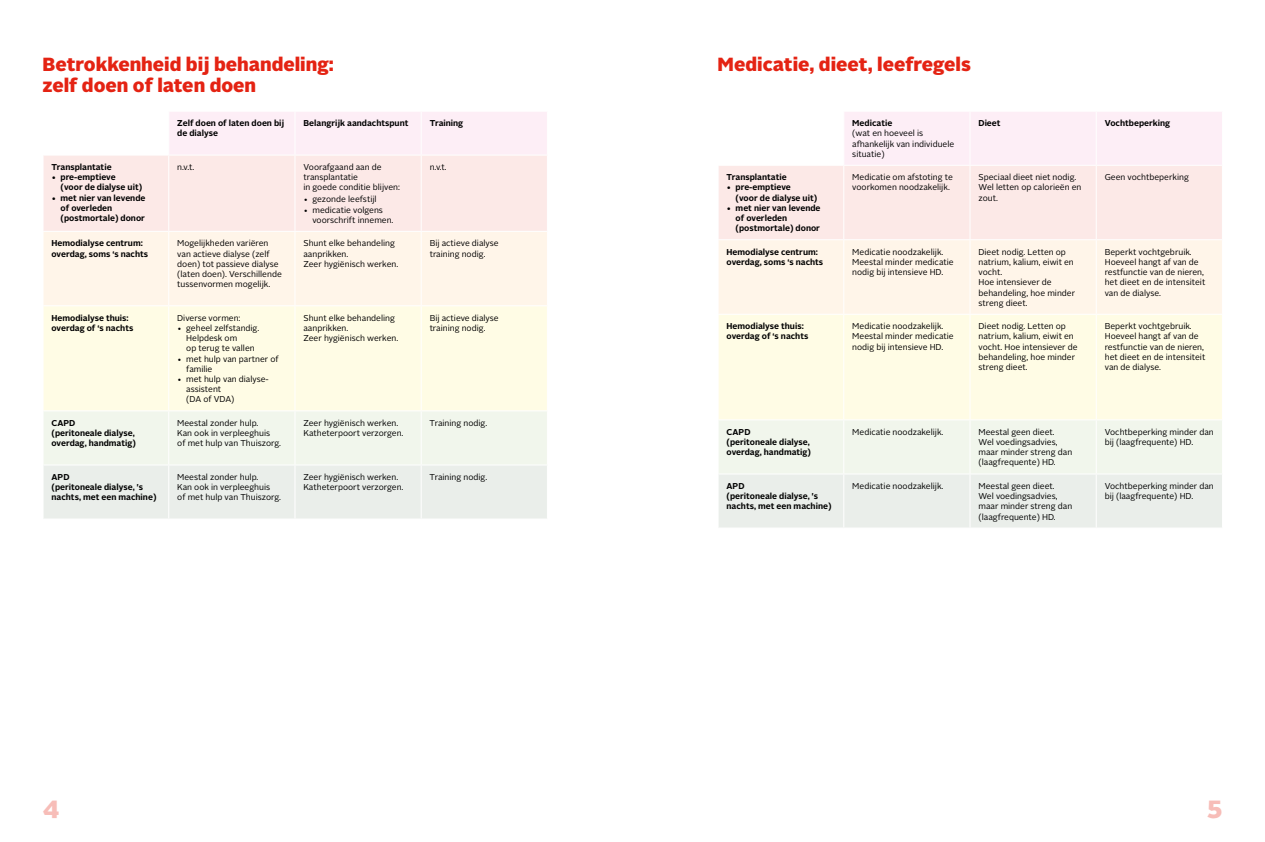
<style>
.page{position:relative;width:1265px;height:842px;background:#fff}
.page>*{position:absolute;margin:0;border:0;box-sizing:border-box;transform-origin:0 0}
.t1{font:900 25px "Alright Sans";color:#f7bdb8}
.t2{font:900 19px/21.7px "Alright Sans";color:#e42313}
.t3{font:8.5px/10.2px "Alright Sans";color:#000}
.t4{font:700 8.5px/10.2px "Alright Sans";color:#000}
</style>
<div class="page">
<svg style="left:44px;top:112px;width:503px;height:193px;background:#fdefeb"></svg>
<div style="left:44px;top:306px;width:503px;height:104px;background:#fffce5"></div>
<div style="left:44px;top:411px;width:503px;height:107px;background:#f1f6ec"></div>
<hr style="left:168px;top:112px;width:1px;height:43px;background:#fff">
<hr style="left:294px;top:112px;width:1px;height:43px;background:#fff">
<hr style="left:420px;top:112px;width:1px;height:43px;background:#fff">
<hr style="left:43px;top:155px;width:126px;height:1px;background:#fff">
<hr style="left:168px;top:156px;width:1px;height:75px;background:#fff">
<hr style="left:169px;top:155px;width:126px;height:1px;background:#fff">
<hr style="left:294px;top:156px;width:1px;height:75px;background:#fff">
<hr style="left:295px;top:155px;width:126px;height:1px;background:#fff">
<hr style="left:421px;top:155px;width:127px;height:1px;background:#fff">
<hr style="left:420px;top:156px;width:1px;height:75px;background:#fff">
<hr style="left:43px;top:231px;width:126px;height:1px;background:#fff">
<hr style="left:168px;top:232px;width:1px;height:73px;background:#fff">
<hr style="left:169px;top:231px;width:126px;height:1px;background:#fff">
<hr style="left:294px;top:232px;width:1px;height:73px;background:#fff">
<hr style="left:295px;top:231px;width:126px;height:1px;background:#fff">
<hr style="left:421px;top:231px;width:127px;height:1px;background:#fff">
<hr style="left:420px;top:232px;width:1px;height:73px;background:#fff">
<hr style="left:168px;top:306px;width:1px;height:104px;background:#fff">
<hr style="left:294px;top:306px;width:1px;height:104px;background:#fff">
<hr style="left:420px;top:306px;width:1px;height:104px;background:#fff">
<hr style="left:168px;top:411px;width:1px;height:53px;background:#fff">
<hr style="left:294px;top:411px;width:1px;height:53px;background:#fff">
<hr style="left:420px;top:411px;width:1px;height:53px;background:#fff">
<hr style="left:43px;top:464px;width:126px;height:1px;background:#fff">
<hr style="left:168px;top:465px;width:1px;height:53px;background:#fff">
<hr style="left:169px;top:464px;width:126px;height:1px;background:#fff">
<hr style="left:294px;top:465px;width:1px;height:53px;background:#fff">
<hr style="left:295px;top:464px;width:126px;height:1px;background:#fff">
<hr style="left:421px;top:464px;width:127px;height:1px;background:#fff">
<hr style="left:420px;top:465px;width:1px;height:53px;background:#fff">
<svg style="left:719px;top:112px;width:502px;height:202px;background:#fdefec"></svg>
<div style="left:719px;top:315px;width:502px;height:104px;background:#fffce5"></div>
<div style="left:719px;top:420px;width:502px;height:107px;background:#f1f6ec"></div>
<hr style="left:843px;top:112px;width:1px;height:53px;background:#fff">
<hr style="left:969px;top:112px;width:1px;height:53px;background:#fff">
<hr style="left:1095px;top:112px;width:1px;height:53px;background:#fff">
<hr style="left:717px;top:165px;width:126px;height:1px;background:#fff">
<hr style="left:843px;top:166px;width:1px;height:73px;background:#fff">
<hr style="left:843px;top:165px;width:126px;height:1px;background:#fff">
<hr style="left:969px;top:166px;width:1px;height:73px;background:#fff">
<hr style="left:969px;top:165px;width:127px;height:1px;background:#fff">
<hr style="left:1096px;top:165px;width:126px;height:1px;background:#fff">
<hr style="left:1095px;top:166px;width:1px;height:73px;background:#fff">
<hr style="left:717px;top:239px;width:126px;height:1px;background:#fff">
<hr style="left:843px;top:240px;width:1px;height:74px;background:#fff">
<hr style="left:843px;top:239px;width:126px;height:1px;background:#fff">
<hr style="left:969px;top:240px;width:1px;height:74px;background:#fff">
<hr style="left:969px;top:239px;width:127px;height:1px;background:#fff">
<hr style="left:1096px;top:239px;width:126px;height:1px;background:#fff">
<hr style="left:1095px;top:240px;width:1px;height:74px;background:#fff">
<hr style="left:843px;top:315px;width:1px;height:104px;background:#fff">
<hr style="left:969px;top:315px;width:1px;height:104px;background:#fff">
<hr style="left:1095px;top:315px;width:1px;height:104px;background:#fff">
<hr style="left:843px;top:420px;width:1px;height:53px;background:#fff">
<hr style="left:969px;top:420px;width:1px;height:53px;background:#fff">
<hr style="left:1095px;top:420px;width:1px;height:53px;background:#fff">
<hr style="left:717px;top:473px;width:126px;height:1px;background:#fff">
<hr style="left:843px;top:474px;width:1px;height:53px;background:#fff">
<hr style="left:843px;top:473px;width:126px;height:1px;background:#fff">
<hr style="left:969px;top:474px;width:1px;height:53px;background:#fff">
<hr style="left:969px;top:473px;width:127px;height:1px;background:#fff">
<hr style="left:1096px;top:473px;width:126px;height:1px;background:#fff">
<hr style="left:1095px;top:474px;width:1px;height:53px;background:#fff">
<h2 class="t2" style="left:43px;top:53px;width:293px">Betrokkenheid bij behandeling: zelf doen of laten doen</h2>
<h2 class="t2" style="left:717px;top:53px;width:255px">Medicatie, dieet, leefregels</h2>
<p class="t4" style="left:177px;top:118px;width:108px">Zelf doen of laten doen bij de dialyse</p>
<p class="t4" style="left:303px;top:118px;width:106px">Belangrijk aandachtspunt</p>
<p class="t4" style="left:429px;top:118px;width:35px">Training</p>
<p class="t4" style="left:52px;top:162px;width:62px">Transplantatie</p>
<p class="t4" style="left:61px;top:172px;width:83px;text-indent:-9px">• pre-emptieve<br>(voor de dialyse uit)</p>
<p class="t4" style="left:61px;top:193px;width:86px;text-indent:-9px">• met nier van levende of overleden (postmortale) donor</p>
<p class="t4" style="left:852px;top:118px;width:42px">Medicatie</p>
<p class="t3" style="left:852px;top:128px;width:103px">(wat en hoeveel is afhankelijk van individuele situatie)</p>
<p class="t4" style="left:978px;top:118px;width:24px">Dieet</p>
<p class="t4" style="left:1104px;top:118px;width:67px">Vochtbeperking</p>
<p class="t3" style="left:177px;top:162px;width:19px">n.v.t.</p>
<p class="t3" style="left:303px;top:162px;width:98px">Voorafgaand aan de transplantatie<br>in goede conditie blijven:</p>
<p class="t3" style="left:303px;top:195px;width:75px">• gezonde leefstijl</p>
<p class="t3" style="left:312px;top:205px;width:82px;text-indent:-9px">• medicatie volgens voorschrift innemen.</p>
<p class="t3" style="left:429px;top:162px;width:19px">n.v.t.</p>
<p class="t3" style="left:852px;top:172px;width:102px">Medicatie om afstoting te voorkomen noodzakelijk.</p>
<p class="t3" style="left:978px;top:172px;width:104px">Speciaal dieet niet nodig.<br>Wel letten op calorieën en zout.</p>
<p class="t3" style="left:1104px;top:172px;width:86px">Geen vochtbeperking</p>
<p class="t4" style="left:726px;top:172px;width:62px">Transplantatie</p>
<p class="t4" style="left:735px;top:182px;width:83px;text-indent:-9px">• pre-emptieve<br>(voor de dialyse uit)</p>
<p class="t4" style="left:735px;top:203px;width:86px;text-indent:-9px">• met nier van levende of overleden (postmortale) donor</p>
<p class="t4" style="left:52px;top:238px;width:98px">Hemodialyse centrum: overdag, soms ‘s nachts</p>
<p class="t3" style="left:177px;top:238px;width:106px">Mogelijkheden variëren van actieve dialyse (zelf doen) tot passieve dialyse (laten doen). Verschillende tussenvormen mogelijk.</p>
<p class="t3" style="left:303px;top:238px;width:96px">Shunt elke behandeling aanprikken.<br>Zeer hygiënisch werken.</p>
<p class="t3" style="left:429px;top:238px;width:70px">Bij actieve dialyse training nodig.</p>
<p class="t4" style="left:52px;top:313px;width:83px">Hemodialyse thuis: overdag of ‘s nachts</p>
<p class="t3" style="left:177px;top:313px;width:65px">Diverse vormen:</p>
<p class="t3" style="left:303px;top:313px;width:96px">Shunt elke behandeling aanprikken.<br>Zeer hygiënisch werken.</p>
<p class="t3" style="left:429px;top:313px;width:70px">Bij actieve dialyse training nodig.</p>
<p class="t3" style="left:186px;top:323px;width:75px;text-indent:-9px">• geheel zelfstandig.<br>Helpdesk om<br>op terug te vallen</p>
<p class="t3" style="left:186px;top:354px;width:94px;text-indent:-9px">• met hulp van partner of familie</p>
<p class="t3" style="left:186px;top:374px;width:84px;text-indent:-9px">• met hulp van dialyse&shy;assistent<br>(DA of VDA)</p>
<p class="t4" style="left:51px;top:418px;width:86px">CAPD<br>(peritoneale dialyse, overdag, handmatig)</p>
<p class="t3" style="left:177px;top:418px;width:105px">Meestal zonder hulp.<br>Kan ook in verpleeghuis<br>of met hulp van Thuiszorg.</p>
<p class="t3" style="left:303px;top:418px;width:101px">Zeer hygiënisch werken.<br>Katheterpoort verzorgen.</p>
<p class="t3" style="left:429px;top:418px;width:59px">Training nodig.</p>
<p class="t4" style="left:51px;top:472px;width:106px">APD<br>(peritoneale dialyse, 's nachts, met een machine)</p>
<p class="t3" style="left:177px;top:472px;width:105px">Meestal zonder hulp.<br>Kan ook in verpleeghuis<br>of met hulp van Thuiszorg.</p>
<p class="t3" style="left:303px;top:472px;width:101px">Zeer hygiënisch werken.<br>Katheterpoort verzorgen.</p>
<p class="t3" style="left:429px;top:472px;width:59px">Training nodig.</p>
<p class="t4" style="left:726px;top:247px;width:98px">Hemodialyse centrum: overdag, soms ‘s nachts</p>
<p class="t3" style="left:852px;top:247px;width:103px">Medicatie noodzakelijk.<br>Meestal minder medicatie nodig bij intensieve HD.</p>
<p class="t3" style="left:978px;top:247px;width:98px">Dieet nodig. Letten op natrium, kalium, eiwit en vocht.<br>Hoe intensiever de behandeling, hoe minder streng dieet.</p>
<p class="t3" style="left:1104px;top:247px;width:102px">Beperkt vochtgebruik.<br>Hoeveel hangt af van de restfunctie van de nieren, het dieet en de intensiteit van de dialyse.</p>
<p class="t4" style="left:726px;top:321px;width:83px">Hemodialyse thuis: overdag of ‘s nachts</p>
<p class="t3" style="left:852px;top:321px;width:103px">Medicatie noodzakelijk.<br>Meestal minder medicatie nodig bij intensieve HD.</p>
<p class="t3" style="left:978px;top:321px;width:101px">Dieet nodig. Letten op natrium, kalium, eiwit en vocht. Hoe intensiever de behandeling, hoe minder streng dieet.</p>
<p class="t3" style="left:1104px;top:321px;width:102px">Beperkt vochtgebruik.<br>Hoeveel hangt af van de restfunctie van de nieren, het dieet en de intensiteit van de dialyse.</p>
<p class="t4" style="left:726px;top:427px;width:86px">CAPD<br>(peritoneale dialyse, overdag, handmatig)</p>
<p class="t3" style="left:852px;top:427px;width:93px">Medicatie noodzakelijk.</p>
<p class="t3" style="left:978px;top:427px;width:95px">Meestal geen dieet.<br>Wel voedingsadvies, maar minder streng dan (laagfrequente) HD.</p>
<p class="t3" style="left:1104px;top:427px;width:111px">Vochtbeperking minder dan bij (laagfrequente) HD.</p>
<p class="t4" style="left:726px;top:481px;width:106px">APD<br>(peritoneale dialyse, 's nachts, met een machine)</p>
<p class="t3" style="left:852px;top:481px;width:93px">Medicatie noodzakelijk.</p>
<p class="t3" style="left:978px;top:481px;width:95px">Meestal geen dieet.<br>Wel voedingsadvies, maar minder streng dan (laagfrequente) HD.</p>
<p class="t3" style="left:1104px;top:481px;width:111px">Vochtbeperking minder dan bij (laagfrequente) HD.</p>
<h1 class="t1" style="left:43px;top:788px;width:19px">4</h1>
<h1 class="t1" style="left:1206px;top:788px;width:17px">5</h1>
</div>
